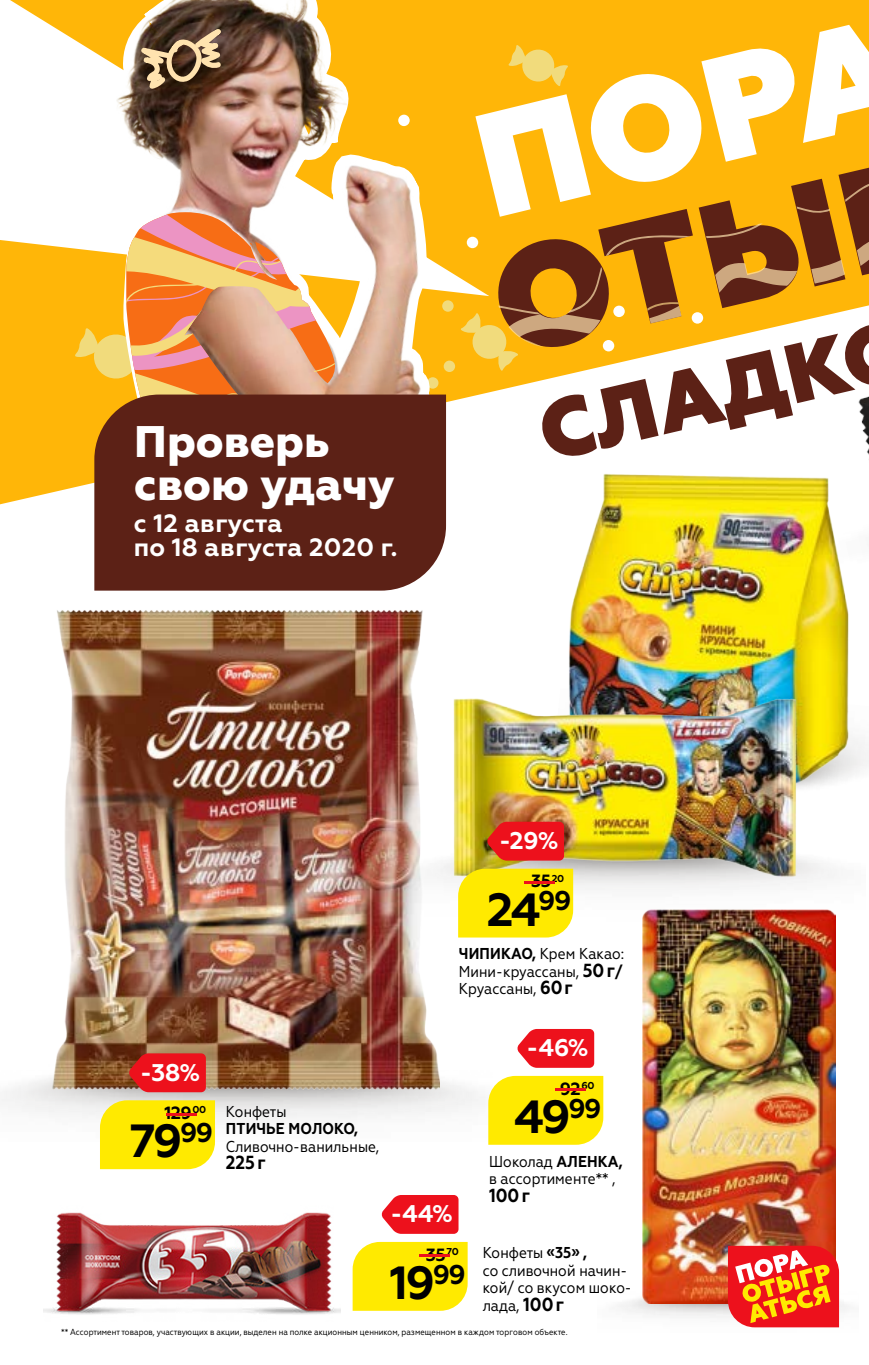
<style>
.page{position:relative;width:869px;height:1365px;background:#fff}
.page>*{position:absolute;margin:0;border:0;box-sizing:border-box;transform-origin:0 0}
.t1{font:700 46.38px "Geometria";letter-spacing:-.065em;color:#000}
.t2{font:800 44.1px/42.5px "Geometria";color:#fff}
.t3{font:700 25.03px/23.6px "Geometria";letter-spacing:.005em;color:#fff}
.t4{font:700 24.15px "Geometria";color:#fff}
.t5{font:700 18.9px "Geometria Narrow";color:#000}
.t6{font:700 17.68px "Geometria";letter-spacing:-.03em;color:#000}
.t7{font:700 17.68px "Geometria";color:#ed111c;scale:5.5 1}
.t8{font:15.75px/17.5px "Geometria Narrow";color:#000}
.t9{font:700 9.97px "Geometria";letter-spacing:-.03em;color:#000}
.t10{font:8.75px "Geometria Narrow";color:#000}
.s1{font-weight:700}
.s2{font-weight:700;font-size:18.9px}
</style>
<div class="page">
<svg style="left:0;top:0;width:868px;height:504px;background:#ffbc1e"></svg>
<svg style="left:0;top:0;width:28px;height:296px"></svg>
<svg style="left:514px;top:25px;width:354px;height:434px"></svg>
<img style="left:28px;top:0;width:486px;height:526px">
<svg style="left:75px;top:212px;width:299px;height:288px"></svg>
<svg style="left:140px;top:28px;width:82px;height:61px;background:#7e664c"></svg>
<div style="left:94px;top:394px;width:352px;height:196px;background:#5c2116"></div>
<img style="left:727px;top:268px;width:141px;height:192px">
<img style="left:816px;top:353px;width:52px;height:107px">
<img style="left:1px;top:1074px;width:484px;height:51px">
<img style="left:32px;top:610px;width:407px;height:482px">
<img style="left:618px;top:1269px;width:231px;height:59px">
<img style="left:642px;top:921px;width:193px;height:381px">
<img style="left:541px;top:460px;width:327px;height:328px">
<img style="left:43px;top:1212px;width:297px;height:103px">
<img style="left:378px;top:804px;width:458px;height:117px">
<img style="left:448px;top:697px;width:352px;height:193px">
<div style="left:458px;top:868px;width:115px;height:69px;background:#ffea00"></div>
<svg style="left:486px;top:821px;width:77px;height:39px;background:#e31e1c"></svg>
<div style="left:352px;top:1241px;width:115px;height:69px;background:#ffea00"></div>
<svg style="left:381px;top:1195px;width:77px;height:38px;background:#ee2731"></svg>
<div style="left:100px;top:1100px;width:115px;height:68px;background:#ffea00"></div>
<svg style="left:129px;top:1053px;width:77px;height:39px;background:#e2181f"></svg>
<div style="left:488px;top:1075px;width:115px;height:69px;background:#ffea00"></div>
<svg style="left:517px;top:1029px;width:77px;height:38px;background:#ee2730"></svg>
<svg style="left:727px;top:1245px;width:111px;height:82px;background:#f1562f"></svg>
<p class="t2" style="left:134px;top:421px;width:262px">Проверь свою удачу</p>
<p class="t3" style="left:134px;top:512px;width:265px">с 12 августа<br>по 18 августа 2020 г.</p>
<p class="t4" style="left:140px;top:1057px;width:62px">-38%</p>
<p class="t9" style="left:192px;top:1103px;width:15px">00</p>
<p class="t6" style="left:164px;top:1102px;width:29px">129</p>
<p class="t7" style="left:157px;top:1102px;width:10px">-</p>
<p class="t1" style="left:129px;top:1113px;width:85px">79<sup>99</sup></p>
<p class="t8" style="left:226px;top:1102px;width:155px">Конфеты<br><span class="s1">ПТИЧЬЕ МОЛОКО,<br></span>Сливочно-ванильные,</p>
<p class="t5" style="left:226px;top:1151px;width:41px">225 г</p>
<p class="t4" style="left:499px;top:826px;width:61px">-29%</p>
<p class="t9" style="left:551px;top:872px;width:14px">20</p>
<p class="t6" style="left:531px;top:870px;width:22px">35</p>
<p class="t7" style="left:515px;top:870px;width:10px">-</p>
<p class="t1" style="left:486px;top:882px;width:86px">24<sup>99</sup></p>
<p class="t8" style="left:458px;top:945px;width:167px;text-align:justify"><span class="s1">ЧИПИКАО,</span> Крем Какао:<br>Мини-круассаны, <span class="s2">50 г</span><span class="s1">/ </span>Круассаны, <span class="s2">60г</span></p>
<p class="t4" style="left:526px;top:1033px;width:64px">-46%</p>
<p class="t9" style="left:581px;top:1079px;width:15px">60</p>
<p class="t6" style="left:559px;top:1077px;width:22px">92</p>
<p class="t7" style="left:545px;top:1077px;width:10px">-</p>
<p class="t1" style="left:514px;top:1089px;width:89px">49<sup>99</sup></p>
<p class="t8" style="left:489px;top:1152px;width:135px">Шоколад <span class="s1">АЛЕНКА, </span>в ассортименте** ,</p>
<p class="t5" style="left:489px;top:1183px;width:42px">100 г</p>
<p class="t4" style="left:390px;top:1199px;width:64px">-44%</p>
<p class="t9" style="left:446px;top:1245px;width:14px">70</p>
<p class="t6" style="left:425px;top:1243px;width:22px">35</p>
<p class="t7" style="left:410px;top:1243px;width:10px">-</p>
<p class="t1" style="left:389px;top:1255px;width:78px">19<sup>99</sup></p>
<p class="t8" style="left:482px;top:1243px;width:150px">Конфеты <span class="s1">«35» ,<br></span>со сливочной начин&shy;кой/ со вкусом шоко&shy;лада, <span class="s2">100 г</span></p>
<p class="t10" style="left:61px;top:1327px;width:507px">** Ассортимент товаров, участвующих в акции, выделен на полке акционным ценником, размещенном в каждом торговом объекте.</p>
</div>
